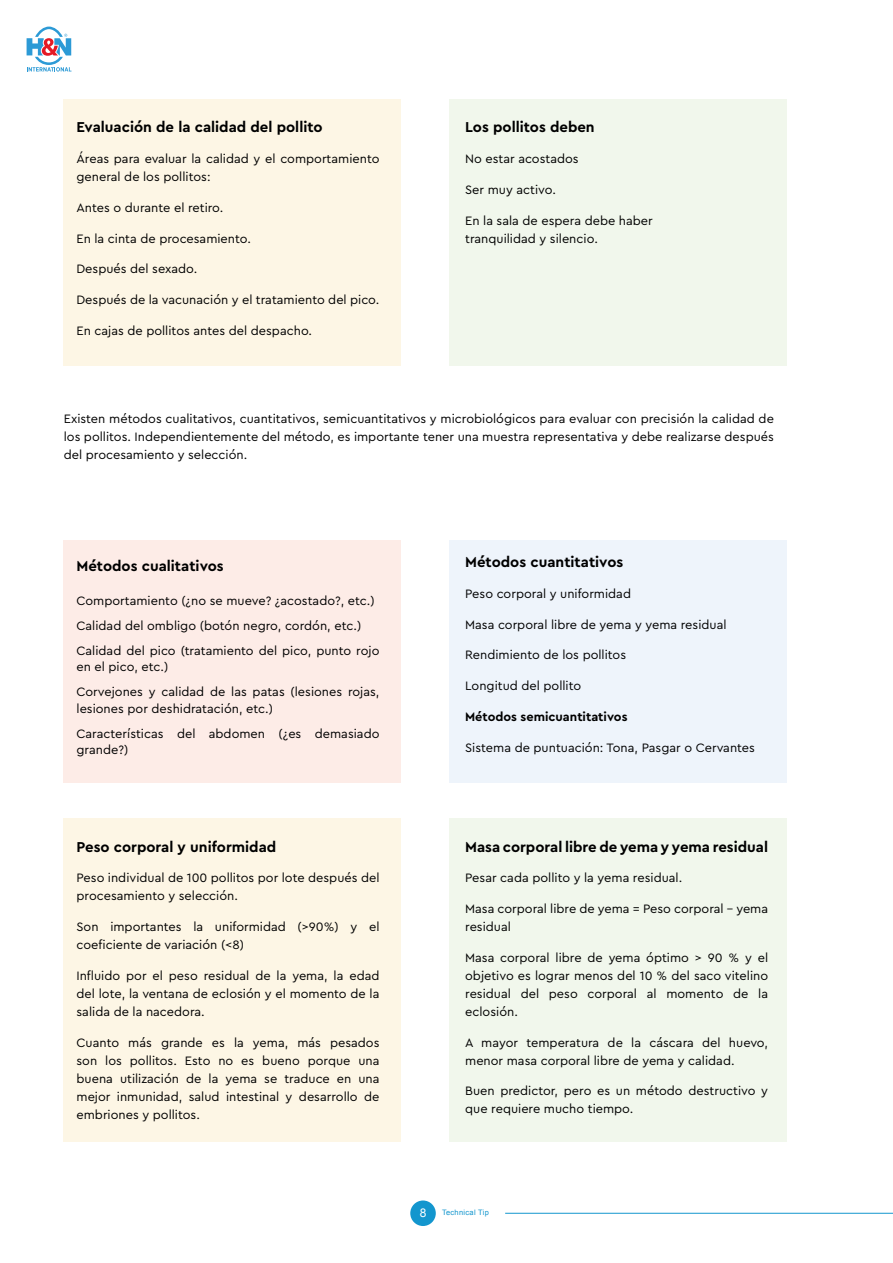
<style>
.page{position:relative;width:893px;height:1263px;background:#fff}
.page>*{position:absolute;margin:0;border:0;box-sizing:border-box;transform-origin:0 0}
.Texto_base{font:700 15px "Cera Pro";color:#000}
.Texto_base-2{font:12.75px/18px "Cera Pro";color:#000}
.Texto_base-3{font:700 12.75px "Cera Pro";color:#000}
.t1{font:12px "Arial";color:#fff}
.t2{font:7.5px "Arial";letter-spacing:.04em;color:#1396ce}
</style>
<div class="page">
<div style="left:64px;top:99px;width:337px;height:267px;background:#fdf6e5"></div>
<div style="left:64px;top:540px;width:337px;height:243px;background:#fdece7"></div>
<div style="left:64px;top:818px;width:337px;height:324px;background:#fdf6e5"></div>
<div style="left:449px;top:99px;width:338px;height:267px;background:#f1f7ec"></div>
<div style="left:449px;top:540px;width:338px;height:243px;background:#eef4fb"></div>
<div style="left:449px;top:818px;width:338px;height:324px;background:#f1f7ec"></div>
<hr style="left:505px;top:1213px;width:388px;height:1px;background:#1396ce">
<div style="left:410px;top:1200px;width:26px;height:26px;background:#1396ce;border-radius:50%"></div>
<svg style="left:27px;top:27px;width:44px;height:45px"></svg>
<p class="Texto_base" style="left:76px;top:117px;width:248px">Evaluación de la calidad del pollito</p>
<p class="Texto_base-2" style="left:76px;top:149px;width:305px">Áreas para evaluar la calidad y el comportamiento general de los pollitos:</p>
<p class="Texto_base-2" style="left:76px;top:198px;width:149px">Antes o durante el retiro.</p>
<p class="Texto_base-2" style="left:76px;top:229px;width:176px">En la cinta de procesamiento.</p>
<p class="Texto_base-2" style="left:76px;top:259px;width:122px">Después del sexado.</p>
<p class="Texto_base-2" style="left:76px;top:290px;width:305px">Después de la vacunación y el tratamiento del pico.</p>
<p class="Texto_base-2" style="left:76px;top:321px;width:237px">En cajas de pollitos antes del despacho.</p>
<p class="Texto_base" style="left:465px;top:117px;width:131px">Los pollitos deben</p>
<p class="Texto_base-2" style="left:465px;top:149px;width:115px">No estar acostados</p>
<p class="Texto_base-2" style="left:465px;top:180px;width:92px">Ser muy activo.</p>
<p class="Texto_base-2" style="left:465px;top:211px;width:189px">En la sala de espera debe haber tranquilidad y silencio.</p>
<p class="Texto_base-2" style="left:64px;top:409px;width:712px;text-align:justify">Existen métodos cualitativos, cuantitativos, semicuantitativos y microbiológicos para evaluar con precisión la calidad de los pollitos. Independientemente del método, es importante tener una muestra representativa y debe realizarse después del procesamiento y selección.</p>
<p class="Texto_base" style="left:77px;top:556px;width:149px">Métodos cualitativos</p>
<p class="Texto_base-2" style="left:77px;top:591px;width:300px">Comportamiento (¿no se mueve? ¿acostado?, etc.)</p>
<p class="Texto_base-2" style="left:77px;top:616px;width:286px">Calidad del ombligo (botón negro, cordón, etc.)</p>
<p class="Texto_base-2" style="left:77px;top:642px;width:304px;line-height:16.5px">Calidad del pico (tratamiento del pico, punto rojo en el pico, etc.)</p>
<p class="Texto_base-2" style="left:77px;top:683px;width:304px;line-height:16.5px">Corvejones y calidad de las patas (lesiones rojas, lesiones por deshidratación, etc.)</p>
<p class="Texto_base-2" style="left:77px;top:725px;width:304px;line-height:16.5px">Características del abdomen (¿es demasiado grande?)</p>
<p class="Texto_base" style="left:77px;top:837px;width:201px">Peso corporal y uniformidad</p>
<p class="Texto_base-2" style="left:77px;top:868px;width:304px">Peso individual de 100 pollitos por lote después del procesamiento y selección.</p>
<p class="Texto_base-2" style="left:77px;top:917px;width:304px">Son importantes la uniformidad (&gt;90%) y el coeficiente de variación (&lt;8)</p>
<p class="Texto_base-2" style="left:77px;top:966px;width:304px;text-align:justify">Influido por el peso residual de la yema, la edad del lote, la ventana de eclosión y el momento de la salida de la nacedora.</p>
<p class="Texto_base-2" style="left:77px;top:1033px;width:304px;text-align:justify">Cuanto más grande es la yema, más pesados son los pollitos. Esto no es bueno porque una buena utilización de la yema se traduce en una mejor inmunidad, salud intestinal y desarrollo de embriones y pollitos.</p>
<p class="Texto_base" style="left:465px;top:552px;width:160px">Métodos cuantitativos</p>
<p class="Texto_base-2" style="left:465px;top:584px;width:167px">Peso corporal y uniformidad</p>
<p class="Texto_base-2" style="left:465px;top:615px;width:263px">Masa corporal libre de yema y yema residual</p>
<p class="Texto_base-2" style="left:465px;top:645px;width:163px">Rendimiento de los pollitos</p>
<p class="Texto_base-2" style="left:465px;top:676px;width:118px">Longitud del pollito</p>
<p class="Texto_base-3" style="left:465px;top:708px;width:164px">Métodos semicuantitativos</p>
<p class="Texto_base-2" style="left:465px;top:738px;width:291px">Sistema de puntuación: Tona, Pasgar o Cervantes</p>
<p class="Texto_base" style="left:465px;top:837px;width:304px">Masa corporal libre de yema y yema residual</p>
<p class="Texto_base-2" style="left:465px;top:868px;width:219px">Pesar cada pollito y la yema residual.</p>
<p class="Texto_base-2" style="left:465px;top:899px;width:304px">Masa corporal libre de yema = Peso corporal – yema residual</p>
<p class="Texto_base-2" style="left:465px;top:948px;width:304px;text-align:justify">Masa corporal libre de yema óptimo &gt; 90 % y el objetivo es lograr menos del 10 % del saco vitelino residual del peso corporal al momento de la eclosión.</p>
<p class="Texto_base-2" style="left:465px;top:1033px;width:304px">A mayor temperatura de la cáscara del huevo, menor masa corporal libre de yema y calidad.</p>
<p class="Texto_base-2" style="left:465px;top:1081px;width:304px">Buen predictor, pero es un método destructivo y que requiere mucho tiempo.</p>
<p class="t1" style="left:420px;top:1205px;width:8px">8</p>
<p class="t2" style="left:442px;top:1207px;width:48px">Technical Tip</p>
</div>
